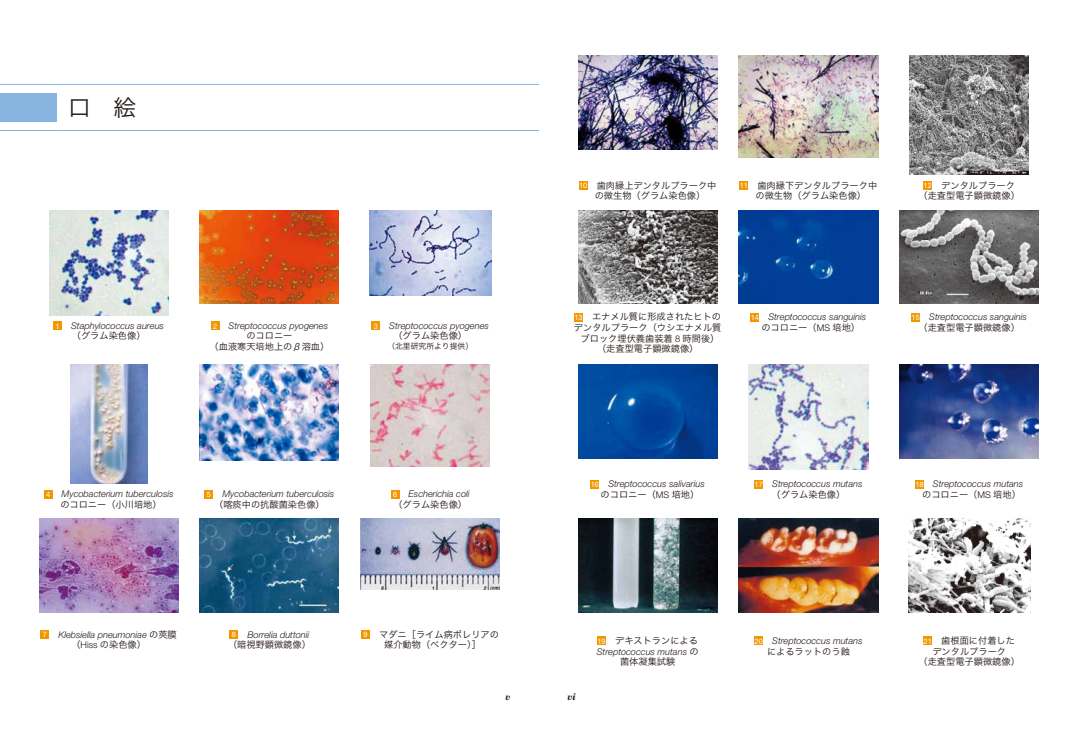
<style>
.page{position:relative;width:1078px;height:729px;background:#fff}
.page>*{position:absolute;margin:0;border:0;box-sizing:border-box;transform-origin:0 0}
.t1{font:22.7px "Hira Kaku Pro W3";color:#221815}
.t2{font:9.2px/10.6px "Hira Kaku Pro W3";color:#221815;text-align:center}
.t3{font:italic 300 9.2px "Helvetica Neue LT Std";color:#221815}
.t4{font:italic 700 9.2px "New Century Schlbk LT Std";color:#221815}
.t5{font:7.8px "Hira Kaku Pro W3";color:#221815}
.s1{font-family:"Helvetica Neue LT Std";font-size:7.4px;color:#fff}
.s2{font-weight:400;font-style:normal;font-size:7.4px;color:#fff}
.s3{font-family:"Helvetica Neue LT Std";font-weight:300}
.s4{font-family:"Hira Kaku Pro W3";font-weight:400;font-style:normal}
</style>
<div class="page">
<div style="left:0;top:93px;width:57px;height:29px;background:#86b3e0"></div>
<hr style="left:0;top:84px;width:57px;height:1px;background:#86b3e0">
<hr style="left:57px;top:84px;width:482px;height:1px;background:#86b3e0">
<hr style="left:0;top:130px;width:57px;height:1px;background:#86b3e0">
<hr style="left:57px;top:130px;width:482px;height:1px;background:#86b3e0">
<div style="left:53px;top:321px;width:9px;height:9px;background:#f39700"></div>
<div style="left:44px;top:490px;width:8px;height:8px;background:#f39700"></div>
<div style="left:41px;top:630px;width:8px;height:8px;background:#f39700"></div>
<div style="left:211px;top:321px;width:8px;height:9px;background:#f39700"></div>
<div style="left:204px;top:490px;width:9px;height:8px;background:#f39700"></div>
<div style="left:230px;top:630px;width:8px;height:8px;background:#f39700"></div>
<div style="left:371px;top:321px;width:9px;height:9px;background:#f39700"></div>
<div style="left:391px;top:490px;width:8px;height:8px;background:#f39700"></div>
<div style="left:361px;top:630px;width:9px;height:8px;background:#f39700"></div>
<img style="left:49px;top:210px;width:119px;height:105px">
<img style="left:200px;top:210px;width:139px;height:93px">
<img style="left:369px;top:210px;width:122px;height:85px">
<img style="left:70px;top:364px;width:77px;height:119px">
<img style="left:200px;top:364px;width:139px;height:97px">
<img style="left:370px;top:364px;width:119px;height:102px">
<img style="left:39px;top:519px;width:139px;height:93px">
<img style="left:200px;top:519px;width:139px;height:93px">
<img style="left:360px;top:519px;width:139px;height:70px">
<div style="left:579px;top:181px;width:8px;height:9px;background:#f39700"></div>
<div style="left:574px;top:313px;width:8px;height:8px;background:#f39700"></div>
<div style="left:590px;top:480px;width:9px;height:8px;background:#f39700"></div>
<div style="left:597px;top:636px;width:8px;height:9px;background:#f39700"></div>
<div style="left:739px;top:181px;width:9px;height:9px;background:#f39700"></div>
<div style="left:750px;top:313px;width:9px;height:8px;background:#f39700"></div>
<div style="left:754px;top:480px;width:8px;height:8px;background:#f39700"></div>
<div style="left:754px;top:636px;width:8px;height:9px;background:#f39700"></div>
<div style="left:923px;top:181px;width:8px;height:9px;background:#f39700"></div>
<div style="left:911px;top:313px;width:8px;height:8px;background:#f39700"></div>
<div style="left:915px;top:480px;width:8px;height:8px;background:#f39700"></div>
<div style="left:923px;top:636px;width:8px;height:9px;background:#f39700"></div>
<img style="left:578px;top:56px;width:139px;height:93px">
<img style="left:738px;top:56px;width:139px;height:102px">
<img style="left:909px;top:56px;width:119px;height:119px">
<img style="left:578px;top:210px;width:139px;height:93px">
<img style="left:738px;top:210px;width:139px;height:93px">
<img style="left:899px;top:210px;width:139px;height:93px">
<img style="left:578px;top:364px;width:139px;height:94px">
<img style="left:748px;top:364px;width:119px;height:105px">
<img style="left:899px;top:364px;width:139px;height:94px">
<img style="left:578px;top:519px;width:139px;height:93px">
<img style="left:738px;top:519px;width:139px;height:93px">
<img style="left:908px;top:519px;width:121px;height:93px">
<h1 class="t1" style="left:68px;top:87px;width:70px">口　絵</h1>
<p class="t2" style="left:579px;top:179px;width:139px"><span class="s1">10</span>　歯肉縁上デンタルプラーク中の微生物（グラム染色像）</p>
<p class="t2" style="left:739px;top:179px;width:139px"><span class="s1">11</span>　歯肉縁下デンタルプラーク中の微生物（グラム染色像）</p>
<p class="t2" style="left:918px;top:179px;width:103px"><span class="s1">12</span>　デンタルプラーク（走査型電子顕微鏡像）</p>
<p class="t3" style="left:56px;top:320px;width:110px"><span class="s2">1</span> Staphylococcus aureus</p>
<p class="t2" style="left:72px;top:330px;width:75px">（グラム染色像）</p>
<p class="t3" style="left:213px;top:320px;width:117px"><span class="s2">2</span> Streptococcus pyogenes</p>
<p class="t2" style="left:209px;top:330px;width:121px">のコロニー<br>（血液寒天培地上のβ溶血）</p>
<p class="t3" style="left:373px;top:320px;width:117px"><span class="s2">3</span> Streptococcus pyogenes</p>
<p class="t2" style="left:393px;top:330px;width:75px">（グラム染色像）</p>
<p class="t5" style="left:387px;top:339px;width:87px">（北里研究所より提供）</p>
<p class="t2" style="left:574px;top:311px;width:149px"><span class="s1">13</span>　エナメル質に形成されたヒトのデンタルプラーク（ウシエナメル質ブロック埋伏義歯装着 <span class="s3">8</span> 時間後）（走査型電子顕微鏡像）</p>
<p class="t3" style="left:750px;top:311px;width:117px"><span class="s2">14</span> Streptococcus sanguinis</p>
<p class="t2" style="left:761px;top:321px;width:100px">のコロニー（<span class="s3">MS</span> 培地）</p>
<p class="t3" style="left:911px;top:311px;width:117px"><span class="s2">15</span> Streptococcus sanguinis</p>
<p class="t2" style="left:918px;top:321px;width:103px">（走査型電子顕微鏡像）</p>
<p class="t3" style="left:46px;top:488px;width:129px"><span class="s2">4</span> Mycobacterium tuberculosis</p>
<p class="t2" style="left:60px;top:498px;width:103px">のコロニー（小川培地）</p>
<p class="t3" style="left:207px;top:488px;width:129px"><span class="s2">5</span> Mycobacterium tuberculosis</p>
<p class="t2" style="left:214px;top:498px;width:112px">（喀痰中の抗酸菌染色像）</p>
<p class="t3" style="left:393px;top:488px;width:78px"><span class="s2">6</span> Escherichia coli</p>
<p class="t2" style="left:393px;top:498px;width:75px">（グラム染色像）</p>
<p class="t3" style="left:590px;top:478px;width:116px"><span class="s2">16</span> Streptococcus salivarius</p>
<p class="t2" style="left:600px;top:488px;width:100px">のコロニー（<span class="s3">MS</span> 培地）</p>
<p class="t3" style="left:754px;top:478px;width:109px"><span class="s2">17</span> Streptococcus mutans</p>
<p class="t2" style="left:771px;top:488px;width:75px">（グラム染色像）</p>
<p class="t3" style="left:915px;top:478px;width:109px"><span class="s2">18</span> Streptococcus mutans</p>
<p class="t2" style="left:921px;top:488px;width:100px">のコロニー（<span class="s3">MS</span> 培地）</p>
<p class="t3" style="left:43px;top:628px;width:135px"><span class="s2">7</span> Klebsiella pneumoniae <span class="s4">の莢膜</span></p>
<p class="t2" style="left:71px;top:638px;width:76px">（<span class="s3">Hiss</span> の染色像）</p>
<p class="t3" style="left:232px;top:628px;width:79px"><span class="s2">8</span> Borrelia duttonii</p>
<p class="t2" style="left:228px;top:638px;width:84px">（暗視野顕微鏡像）</p>
<p class="t2" style="left:363px;top:628px;width:137px"><span class="s1">9</span> 　マダニ［ライム病ボレリアの媒介動物（ベクター）］</p>
<p class="t2" style="left:597px;top:634px;width:102px"><span class="s1">19</span>　デキストランによる</p>
<p class="t3" style="left:596px;top:645px;width:103px">Streptococcus mutans <span class="s4">の</span></p>
<p class="t2" style="left:620px;top:655px;width:57px">菌体凝集試験</p>
<p class="t3" style="left:754px;top:635px;width:109px"><span class="s2">20</span> Streptococcus mutans</p>
<p class="t2" style="left:766px;top:645px;width:84px">によるラットのう蝕</p>
<p class="t2" style="left:918px;top:634px;width:103px"><span class="s1">21</span>　歯根面に付着したデンタルプラーク<br>（走査型電子顕微鏡像）</p>
<p class="t4" style="left:505px;top:690px;width:7px">v</p>
<p class="t4" style="left:567px;top:690px;width:10px">vi</p>
</div>
